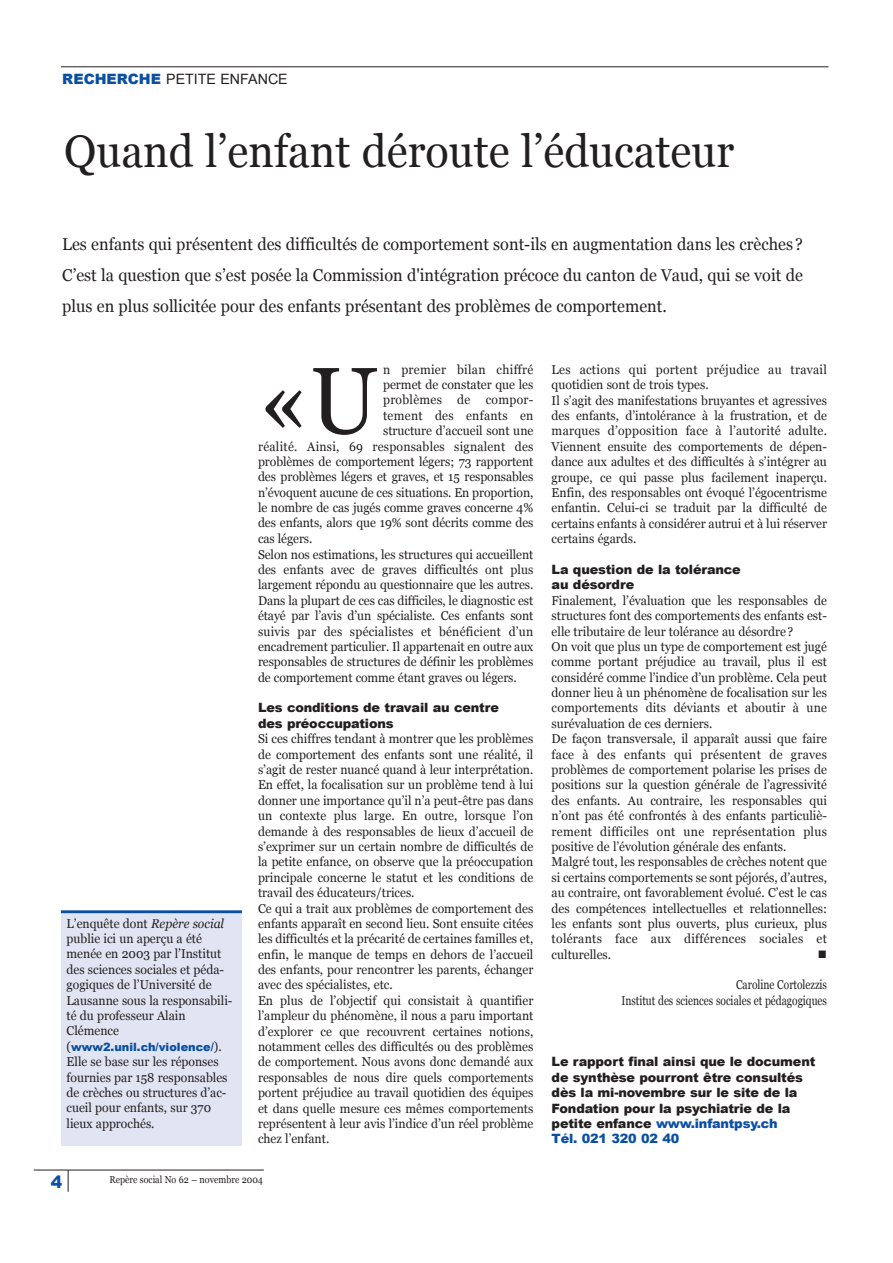
<style>
.page{position:relative;width:893px;height:1263px;background:#fff}
.page>*{position:absolute;margin:0;border:0;box-sizing:border-box;transform-origin:0 0}
.t1{font:94.2px "Georgia";color:#231f20;scale:.95 1}
.t2{font:45.6px "Georgia";color:#231f20;scale:.95 1}
.t3{font:17.1px/30.8px "Georgia";color:#231f20;text-align:justify;scale:.95 1}
.t4{font:900 17.1px "Arial";color:#0a4fa2}
.t5{font:14.25px "Arial";color:#231f20}
.t6{font:12.9px/15.5px "Georgia";color:#231f20;scale:.95 1}
.t7{font:900 12.9px/15.5px "Arial";letter-spacing:-.015em;color:#231f20}
.t8{font:12.9px "Georgia";letter-spacing:.02em;color:#231f20;scale:.95 1}
.t9{font:12.9px/15.5px "Georgia";color:#231f20;text-align:right;scale:.8 1}
.t10{font:12.9px "Georgia";letter-spacing:.025em;color:#231f20;scale:.95 1}
.t11{font:900 11.4px "Arial";color:#0a4fa2}
.t12{font:10.05px "Georgia";color:#231f20;scale:.9 1}
.s1{font-weight:900;color:#0a4fa2}
.s2{font-style:italic}
.s3{font-family:"Georgia";font-weight:400;font-size:12.9px;color:#231f20}
.s4{color:#0a4fa2}
</style>
<div class="page">
<hr style="left:34px;top:1170px;width:230px;height:1px;background:#231f20">
<svg style="left:68px;top:1170px;width:1px;height:22px"></svg>
<hr style="left:61px;top:66px;width:767px;height:1px;background:#231f20">
<div style="left:61px;top:912px;width:180px;height:234px;background:#e1e4f2"></div>
<hr style="left:61px;top:910px;width:181px;height:3px;background:#0a4fa2">
<p class="t5" style="left:62px;top:71px;width:227px"><span class="s1">RECHERCHE</span> PETITE ENFANCE</p>
<h2 class="t2" style="left:64px;top:125px;width:706px">Quand l’enfant déroute l’éducateur</h2>
<p class="t3" style="left:62px;top:229px;width:781px">Les enfants qui présentent des difficultés de comportement sont-ils en augmentation dans les crèches ?<br>C’est la question que s’est posée la Commission d'intégration précoce du canton de Vaud, qui se voit de plus en plus sollicitée pour des enfants présentant des problèmes de comportement.</p>
<p class="t6" style="left:67px;top:915px;width:176px">L’enquête dont <span class="s2">Repère social </span>publie ici un aperçu a été menée en 2003 par l’Institut des sciences sociales et péda&shy;gogiques de l’Université de<br>Lausanne sous la responsabili&shy;té du professeur Alain<br>Clémence</p>
<p class="t11" style="left:67px;top:1039px;width:157px"><span class="s3">(</span>www2.unil.ch/violence/<span class="s3">).</span></p>
<p class="t6" style="left:67px;top:1054px;width:171px">Elle se base sur les réponses fournies par 158 responsables de crèches ou structures d’ac&shy;cueil pour enfants, sur 370 lieux approchés.</p>
<h1 class="t1" style="left:258px;top:347px;width:127px">«U</h1>
<p class="t10" style="left:383px;top:362px;width:160px">n premier bilan chiffré</p>
<p class="t6" style="left:383px;top:377px;width:160px">permet de constater que les</p>
<p class="t10" style="left:383px;top:393px;width:160px">problèmes de compor-</p>
<p class="t10" style="left:383px;top:408px;width:160px">tement des enfants en</p>
<p class="t6" style="left:383px;top:423px;width:160px">structure d’accueil sont une</p>
<p class="t8" style="left:258px;top:439px;width:291px">réalité. Ainsi, 69 responsables signalent des</p>
<p class="t6" style="left:258px;top:454px;width:291px">problèmes de comportement légers; 73 rapportent</p>
<p class="t6" style="left:258px;top:469px;width:291px">des problèmes légers et graves, et 15 responsables</p>
<p class="t6" style="left:258px;top:484px;width:291px">n’évoquent aucune de ces situations. En proportion,</p>
<p class="t6" style="left:258px;top:500px;width:291px">le nombre de cas jugés comme graves concerne 4%</p>
<p class="t6" style="left:258px;top:515px;width:291px">des enfants, alors que 19% sont décrits comme des</p>
<p class="t6" style="left:258px;top:531px;width:59px">cas légers.</p>
<p class="t6" style="left:258px;top:546px;width:291px">Selon nos estimations, les structures qui accueillent</p>
<p class="t6" style="left:258px;top:562px;width:291px">des enfants avec de graves difficultés ont plus</p>
<p class="t6" style="left:258px;top:577px;width:291px">largement répondu au questionnaire que les autres.</p>
<p class="t6" style="left:258px;top:593px;width:291px">Dans la plupart de ces cas difficiles, le diagnostic est</p>
<p class="t6" style="left:258px;top:608px;width:291px">étayé par l’avis d’un spécialiste. Ces enfants sont</p>
<p class="t8" style="left:258px;top:624px;width:291px">suivis par des spécialistes et bénéficient d’un</p>
<p class="t6" style="left:258px;top:639px;width:291px">encadrement particulier. Il appartenait en outre aux</p>
<p class="t6" style="left:258px;top:654px;width:291px">responsables de structures de définir les problèmes</p>
<p class="t6" style="left:258px;top:669px;width:274px">de comportement comme étant graves ou légers.</p>
<p class="t7" style="left:258px;top:700px;width:242px">Les conditions de travail au centre des préoccupations</p>
<p class="t6" style="left:258px;top:731px;width:291px">Si ces chiffres tendant à montrer que les problèmes de comportement des enfants sont une réalité, il s’agit de rester nuancé quand à leur interprétation.<br>En effet, la focalisation sur un problème tend à lui donner une importance qu’il n’a peut-être pas dans un contexte plus large. En outre, lorsque l’on demande à des responsables de lieux d’accueil de s’exprimer sur un certain nombre de difficultés de la petite enfance, on observe que la préoccupation principale concerne le statut et les conditions de travail des éducateurs/trices.<br>Ce qui a trait aux problèmes de comportement des enfants apparaît en second lieu. Sont ensuite citées les difficultés et la précarité de certaines familles et, enfin, le manque de temps en dehors de l’accueil des enfants, pour rencontrer les parents, échanger avec des spécialistes, etc.<br>En plus de l’objectif qui consistait à quantifier l’ampleur du phénomène, il nous a paru important d’explorer ce que recouvrent certaines notions, notamment celles des difficultés ou des problèmes de comportement. Nous avons donc demandé aux responsables de nous dire quels comportements portent préjudice au travail quotidien des équipes et dans quelle mesure ces mêmes comportements représentent à leur avis l’indice d’un réel problème chez l’enfant.</p>
<h3 class="t4" style="left:51px;top:1169px;width:13px">4</h3>
<p class="t12" style="left:109px;top:1174px;width:172px">Repère social No 62 – novembre 2004</p>
<p class="t6" style="left:552px;top:362px;width:291px">Les actions qui portent préjudice au travail quotidien sont de trois types.<br>Il s’agit des manifestations bruyantes et agressives des enfants, d’intolérance à la frustration, et de marques d’opposition face à l’autorité adulte.<br>Viennent ensuite des comportements de dépen&shy;dance aux adultes et des difficultés à s’intégrer au groupe, ce qui passe plus facilement inaperçu.<br>Enfin, des responsables ont évoqué l’égocentrisme enfantin. Celui-ci se traduit par la difficulté de certains enfants à considérer autrui et à lui réserver certains égards.</p>
<p class="t7" style="left:552px;top:561px;width:191px">La question de la tolérance au désordre</p>
<p class="t6" style="left:552px;top:593px;width:291px">Finalement, l’évaluation que les responsables de structures font des comportements des enfants est&shy;elle tributaire de leur tolérance au désordre ?<br>On voit que plus un type de comportement est jugé comme portant préjudice au travail, plus il est considéré comme l’indice d’un problème. Cela peut donner lieu à un phénomène de focalisation sur les comportements dits déviants et aboutir à une surévaluation de ces derniers.<br>De façon transversale, il apparaît aussi que faire face à des enfants qui présentent de graves problèmes de comportement polarise les prises de positions sur la question générale de l’agressivité des enfants. Au contraire, les responsables qui n’ont pas été confrontés à des enfants particuliè&shy;rement difficiles ont une représentation plus positive de l’évolution générale des enfants.<br>Malgré tout, les responsables de crèches notent que si certains comportements se sont péjorés, d’autres, au contraire, ont favorablement évolué. C’est le cas des compétences intellectuelles et relationnelles: les enfants sont plus ouverts, plus curieux, plus tolérants face aux différences sociales et culturelles.</p>
<p class="t9" style="left:621px;top:977px;width:259px">Caroline Cortolezzis<br>Institut des sciences sociales et pédagogiques</p>
<p class="t7" style="left:552px;top:1054px;width:265px">Le rapport final ainsi que le document de synthèse pourront être consultés dès la mi-novembre sur le site de la<br>Fondation pour la psychiatrie de la petite enfance <span class="s4">www.infantpsy.ch<br>Tél. 021 320 02 40</span></p>
</div>
